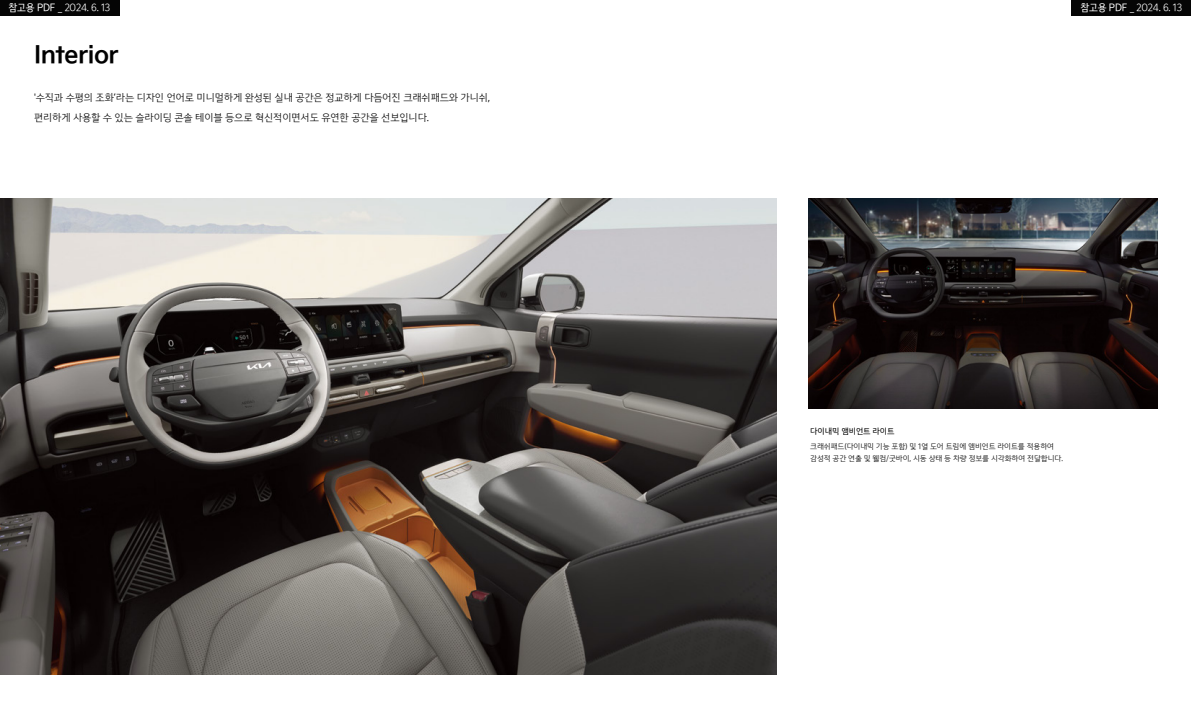
<style>
.page{position:relative;width:1191px;height:709px;background:#fff}
.page>*{position:absolute;margin:0;border:0;box-sizing:border-box;transform-origin:0 0}
.t1{font:24px "Kia Signature OTF Bold";letter-spacing:-.02em;color:#000}
.t2{font:10px/20px "Kia Signature OTF Light";letter-spacing:-.02em;color:#000}
.t3{font:10px "Kia Signature OTF Light";letter-spacing:-.02em;color:#fff;scale:.95 1}
.t4{font:8px "Kia Signature OTF Regular";letter-spacing:-.02em;color:#000}
.t5{font:7.5px/12px "Kia Signature OTF Light";letter-spacing:-.02em;color:#000}
.s1{font-family:"Kia Signature OTF Regular"}
</style>
<div class="page">
<img style="left:808px;top:198px;width:349px;height:210px">
<img style="left:0;top:198px;width:777px;height:477px">
<div style="left:0;top:0;width:119px;height:16px;background:#050505"></div>
<div style="left:1071px;top:0;width:120px;height:16px;background:#050505"></div>
<p class="t3" style="left:9px;top:0;width:109px"><span class="s1">참고용 PDF</span> _ 2024. 6. 13</p>
<p class="t3" style="left:1080px;top:0;width:109px"><span class="s1">참고용 PDF</span> _ 2024. 6. 13</p>
<h1 class="t1" style="left:34px;top:37px;width:86px">Interior</h1>
<p class="t2" style="left:34px;top:87px;width:458px">'수직과 수평의 조화’라는 디자인 언어로 미니멀하게 완성된 실내 공간은 정교하게 다듬어진 크래쉬패드와 가니쉬, 편리하게 사용할 수 있는 슬라이딩 콘솔 테이블 등으로 혁신적이면서도 유연한 공간을 선보입니다.</p>
<p class="t4" style="left:810px;top:425px;width:86px">다이내믹 앰비언트 라이트</p>
<p class="t5" style="left:810px;top:440px;width:254px">크래쉬패드(다이내믹 기능 포함) 및 1열 도어 트림에 앰비언트 라이트를 적용하여 감성적 공간 연출 및 웰컴/굿바이, 시동 상태 등 차량 정보를 시각화하여 전달합니다.</p>
</div>
